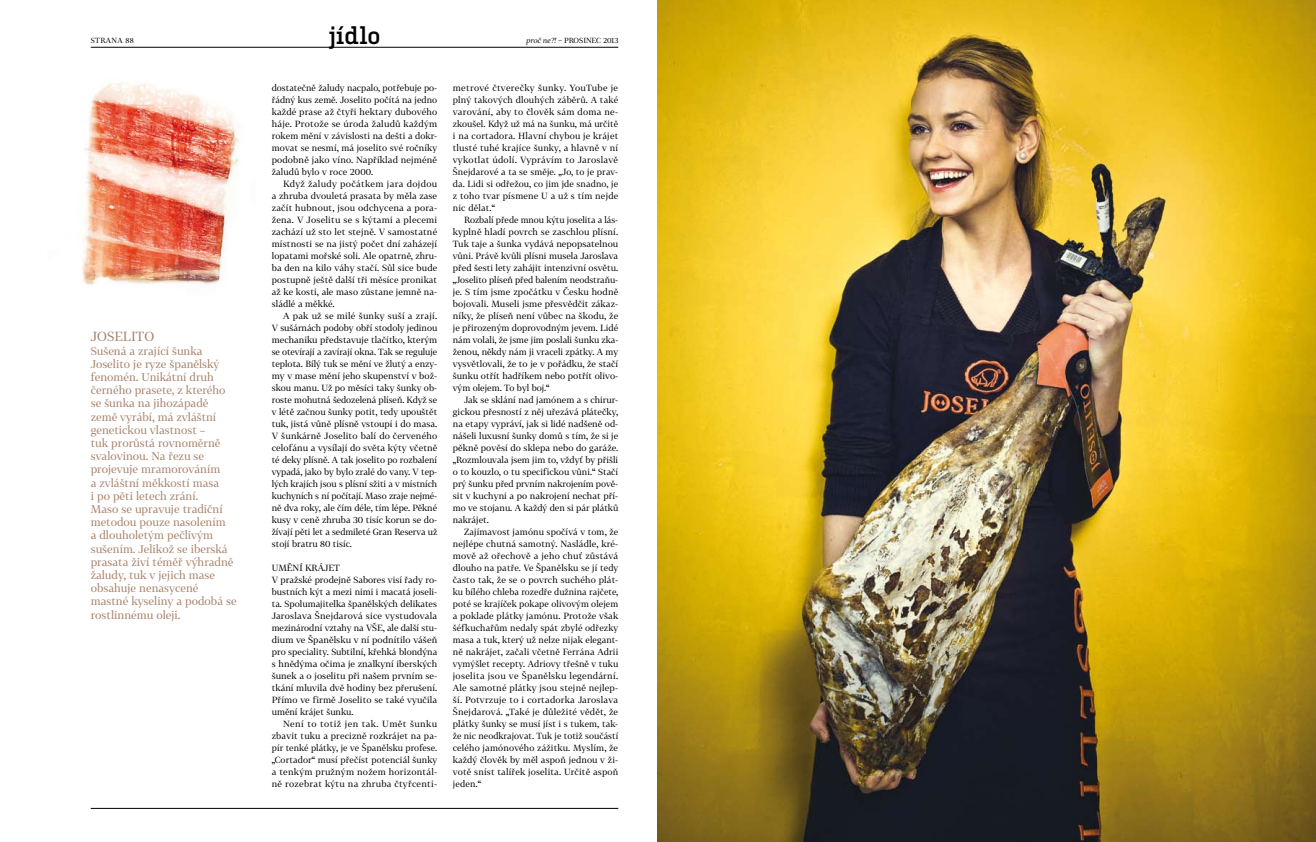
<style>
.page{position:relative;width:1316px;height:842px;background:#fff}
.page>*{position:absolute;margin:0;border:0;box-sizing:border-box;transform-origin:0 0}
.t1{font:600 24px "Kulturista";letter-spacing:-.005em;color:#000}
.t2{font:13px "Tabac G2";color:#a58068}
.t3{font:11px/13.2px "Tabac G2";color:#a58068}
.t4{font:8.8px/12px "Tabac G2";letter-spacing:.005em;color:#000;text-align:justify}
.t5{font:7.3px "Tabac G2";color:#000}
.s1{font-style:italic}
</style>
<div class="page">
<hr style="left:91px;top:47px;width:527px;height:1px;background:#000">
<hr style="left:91px;top:808px;width:527px;height:1px;background:#000">
<img style="left:82px;top:83px;width:157px;height:202px">
<img style="left:658px;top:0;width:657px;height:842px">
<p class="t5" style="left:91px;top:35px;width:45px">STRANA 88</p>
<h1 class="t1" style="left:328px;top:18px;width:53px">jídlo</h1>
<p class="t5" style="left:526px;top:35px;width:93px"><span class="s1">proč ne?!</span> – prosinec 2013</p>
<p class="t4" style="left:272px;top:82px;width:167px">dostatečně žaludy nacpalo, potřebuje po&shy;řádný kus země. Joselito počítá na jedno každé prase až čtyři hektary dubového háje. Protože se úroda žaludů každým rokem mění v závislosti na dešti a dokr&shy;movat se nesmí, má joselito své ročníky podobně jako víno. Například nejméně žaludů bylo v roce 2000.</p>
<p class="t4" style="left:272px;top:178px;width:167px;text-indent:11px">Když žaludy počátkem jara dojdou a zhruba dvouletá prasata by měla zase začít hubnout, jsou odchycena a pora&shy;žena. V Joselitu se s kýtami a plecemi zachází už sto let stejně. V samostatné místnosti se na jistý počet dní zaházejí lopatami mořské soli. Ale opatrně, zhru&shy;ba den na kilo váhy stačí. Sůl sice bude postupně ještě další tři měsíce pronikat až ke kosti, ale maso zůstane jemně na&shy;sládlé a měkké.</p>
<p class="t4" style="left:272px;top:310px;width:167px;text-indent:11px">A pak už se milé šunky suší a zrají.<br>V sušárnách podoby obří stodoly jedinou mechaniku představuje tlačítko, kterým se otevírají a zavírají okna. Tak se reguluje teplota. Bílý tuk se mění ve žlutý a enzy&shy;my v mase mění jeho skupenství v bož&shy;skou manu. Už po měsíci taky šunky ob&shy;roste mohutná šedozelená plíseň. Když se v létě začnou šunky potit, tedy upouštět tuk, jistá vůně plísně vstoupí i do masa.<br>V šunkárně Joselito balí do červeného celofánu a vysílají do světa kýty včetně té deky plísně. A tak joselito po rozbalení vypadá, jako by bylo zralé do vany. V tep&shy;lých krajích jsou s plísní sžiti a v místních kuchyních s ní počítají. Maso zraje nejmé&shy;ně dva roky, ale čím déle, tím lépe. Pěkné kusy v ceně zhruba 30 tisíc korun se do&shy;žívají pěti let a sedmileté Gran Reserva už stojí bratru 80 tisíc.</p>
<p class="t4" style="left:272px;top:562px;width:167px;text-align:left">UMĚNÍ KRÁJET<br>V pražské prodejně Sabores visí řady ro&shy;bustních kýt a mezi nimi i macatá joseli&shy;ta. Spolumajitelka španělských delikates Jaroslava Šnejdarová sice vystudovala mezinárodní vztahy na VŠE, ale další stu&shy;dium ve Španělsku v ní podnítilo vášeň pro speciality. Subtilní, křehká blondýna s hnědýma očima je znalkyní iberských šunek a o joselitu při našem prvním se&shy;tkání mluvila dvě hodiny bez přerušení.<br>Přímo ve firmě Joselito se také vyučila umění krájet šunku.</p>
<p class="t4" style="left:272px;top:718px;width:167px;text-indent:11px">Není to totiž jen tak. Umět šunku zbavit tuku a precizně rozkrájet na pa&shy;pír tenké plátky, je ve Španělsku profese. „Cortador“ musí přečíst potenciál šunky a tenkým pružným nožem horizontál&shy;ně rozebrat kýtu na zhruba čtyřcenti-</p>
<p class="t4" style="left:453px;top:82px;width:167px">metrové čtverečky šunky. YouTube je plný takových dlouhých záběrů. A také varování, aby to člověk sám doma ne&shy;zkoušel. Když už má na šunku, má určitě i na cortadora. Hlavní chybou je krájet tlusté tuhé krajíce šunky, a hlavně v ní vykotlat údolí. Vyprávím to Jaroslavě Šnejdarové a ta se směje. „Jo, to je prav&shy;da. Lidi si odřežou, co jim jde snadno, je z toho tvar písmene U a už s tím nejde nic dělat.“</p>
<p class="t4" style="left:453px;top:214px;width:167px;text-indent:11px">Rozbalí přede mnou kýtu joselita a lás&shy;kyplně hladí povrch se zaschlou plísní.<br>Tuk taje a šunka vydává nepopsatelnou vůni. Právě kvůli plísni musela Jaroslava před šesti lety zahájit intenzivní osvětu. „Joselito plíseň před balením neodstraňu&shy;je. S tím jsme zpočátku v Česku hodně bojovali. Museli jsme přesvědčit zákaz&shy;níky, že plíseň není vůbec na škodu, že je přirozeným doprovodným jevem. Lidé nám volali, že jsme jim poslali šunku zka&shy;ženou, někdy nám ji vraceli zpátky. A my vysvětlovali, že to je v pořádku, že stačí šunku otřít hadříkem nebo potřít olivo&shy;vým olejem. To byl boj.“</p>
<p class="t4" style="left:453px;top:394px;width:167px;text-indent:11px">Jak se sklání nad jamónem a s chirur&shy;gickou přesností z něj uřezává plátečky, na etapy vypráví, jak si lidé nadšeně od&shy;nášeli luxusní šunky domů s tím, že si je pěkně pověsí do sklepa nebo do garáže. „Rozmlouvala jsem jim to, vždyť by přišli o to kouzlo, o tu specifickou vůni.“ Stačí prý šunku před prvním nakrojením pově&shy;sit v kuchyni a po nakrojení nechat pří&shy;mo ve stojanu. A každý den si pár plátků nakrájet.</p>
<p class="t4" style="left:453px;top:526px;width:167px;text-indent:11px">Zajímavost jamónu spočívá v tom, že nejlépe chutná samotný. Nasládle, kré&shy;mově až ořechově a jeho chuť zůstává dlouho na patře. Ve Španělsku se jí tedy často tak, že se o povrch suchého plát&shy;ku bílého chleba rozedře dužnina rajčete, poté se krajíček pokape olivovým olejem a poklade plátky jamónu. Protože však šéfkuchařům nedaly spát zbylé odřezky masa a tuk, který už nelze nijak elegant&shy;ně nakrájet, začali včetně Ferrána Adrii vymýšlet recepty. Adriovy třešně v tuku joselita jsou ve Španělsku legendární.<br>Ale samotné plátky jsou stejně nejlep&shy;ší. Potvrzuje to i cortadorka Jaroslava Šnejdarová. „Také je důležité vědět, že plátky šunky se musí jíst i s tukem, tak&shy;že nic neodkrajovat. Tuk je totiž součástí celého jamónového zážitku. Myslím, že každý člověk by měl aspoň jednou v ži&shy;votě sníst talířek joselita. Určitě aspoň jeden.“</p>
<h2 class="t2" style="left:91px;top:328px;width:65px">Joselito</h2>
<p class="t3" style="left:91px;top:344px;width:147px">Sušená a zrající šunka<br>Joselito je ryze španělský fenomén. Unikátní druh černého prasete, z kterého se šunka na jihozápadě země vyrábí, má zvláštní genetickou vlastnost –<br>tuk prorůstá rovnoměrně svalovinou. Na řezu se projevuje mramorováním<br>a zvláštní měkkostí masa<br>i po pěti letech zrání.<br>Maso se upravuje tradiční metodou pouze nasolením<br>a dlouholetým pečlivým sušením. Jelikož se iberská prasata živí téměř výhradně žaludy, tuk v jejich mase obsahuje nenasycené mastné kyseliny a podobá se rostlinnému oleji.</p>
</div>
